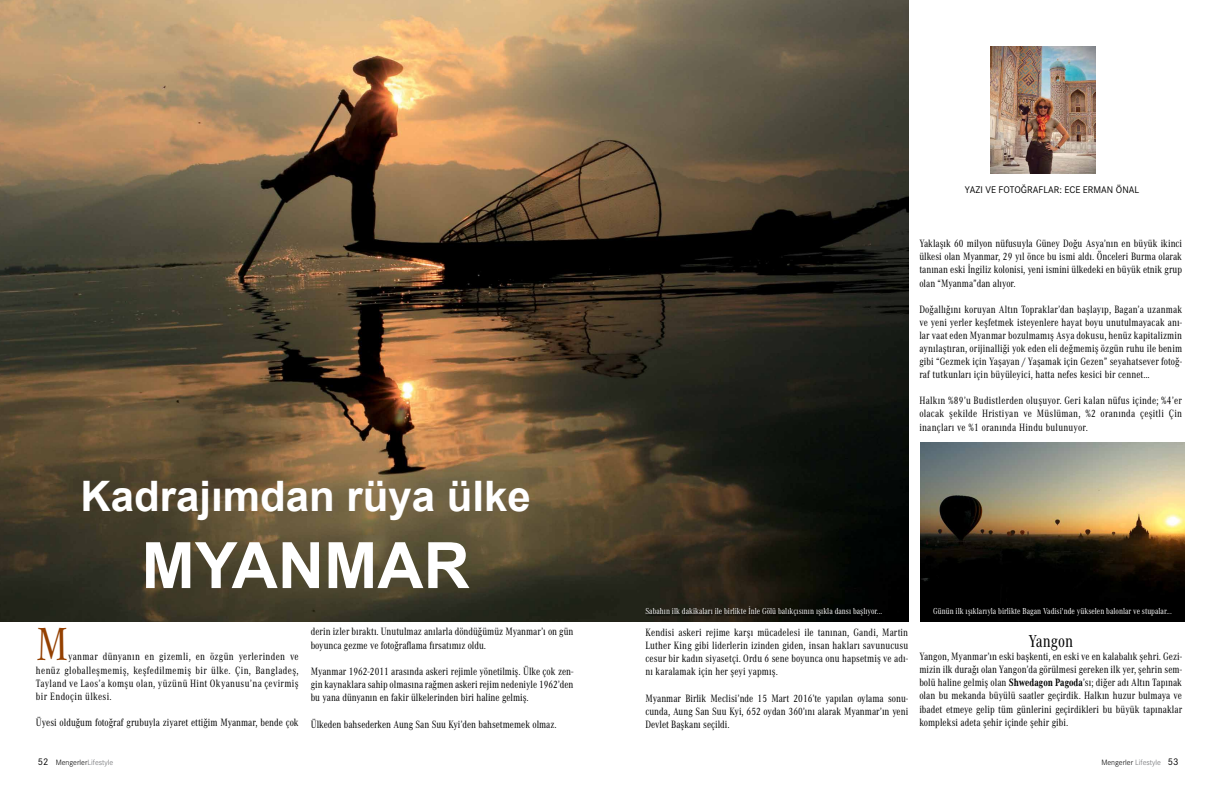
<style>
.page{position:relative;width:1219px;height:794px;background:#fff}
.page>*{position:absolute;margin:0;border:0;box-sizing:border-box;transform-origin:0 0}
.t1{font:700 64px "Arial";color:#fff}
.t2{font:48px "Corporate A Con";color:#944000}
.t3{font:700 42px "Arial";color:#fff}
.t4{font:18px "Corporate A Con";color:#000}
.t5{font:11px/13.2px "Corporate A Con";color:#000;text-align:justify}
.t6{font:500 10px "Corporate S";color:#000}
.t7{font:9px "Corporate A Con";color:#fff}
.t8{font:8px "Corpo S Lig";color:#000}
.s1{font-family:"Corpo S";font-size:10px}
.s2{color:#6d6e71}
.s3{font-weight:700}
</style>
<div class="page">
<img style="left:0;top:0;width:908px;height:621px">
<img style="left:990px;top:47px;width:105px;height:126px">
<img style="left:921px;top:442px;width:263px;height:179px">
<div style="left:646px;top:607px;width:238px;height:11px;background:#000;opacity:.9"></div>
<div style="left:934px;top:608px;width:239px;height:10px;background:#000"></div>
<h3 class="t3" style="left:80px;top:468px;width:452px">Kadrajımdan rüya ülke</h3>
<h1 class="t1" style="left:142px;top:523px;width:330px">MYANMAR</h1>
<p class="t5" style="left:311px;top:625px;width:264px">derin izler bıraktı. Unutulmaz anılarla döndüğümüz Myanmar’ı on gün boyunca gezme ve fotoğraflama fırsatımız oldu.</p>
<p class="t5" style="left:311px;top:665px;width:264px">Myanmar 1962-2011 arasında askeri rejimle yönetilmiş. Ülke çok zen&shy;gin kaynaklara sahip olmasına rağmen askeri rejim nedeniyle 1962’den bu yana dünyanın en fakir ülkelerinden biri haline gelmiş.</p>
<p class="t5" style="left:311px;top:718px;width:247px">Ülkeden bahsederken Aung San Suu Kyi’den bahsetmemek olmaz.</p>
<h2 class="t2" style="left:36px;top:618px;width:34px">M</h2>
<p class="t5" style="left:36px;top:650px;width:264px;text-indent:32px">yanmar dünyanın en gizemli, en özgün yerlerinden ve henüz globalleşmemiş, keşfedilmemiş bir ülke. Çin, Bangladeş, Tayland ve Laos’a komşu olan, yüzünü Hint Okyanusu’na çevirmiş bir Endoçin ülkesi.</p>
<p class="t5" style="left:36px;top:716px;width:264px">Üyesi olduğum fotoğraf grubuyla ziyaret ettiğim Myanmar, bende çok</p>
<p class="t8" style="left:38px;top:758px;width:77px"><span class="s1">52</span> Mengerler<span class="s2">Lifestyle</span></p>
<p class="t6" style="left:965px;top:184px;width:176px">YAZI VE FOTOĞRAFLAR: ECE ERMAN ÖNAL</p>
<p class="t5" style="left:919px;top:237px;width:264px">Yaklaşık 60 milyon nüfusuyla Güney Doğu Asya’nın en büyük ikinci ülkesi olan Myanmar, 29 yıl önce bu ismi aldı. Önceleri Burma olarak tanınan eski İngiliz kolonisi, yeni ismini ülkedeki en büyük etnik grup olan “Myanma”dan alıyor.</p>
<p class="t5" style="left:919px;top:303px;width:264px">Doğallığını koruyan Altın Topraklar’dan başlayıp, Bagan’a uzanmak ve yeni yerler keşfetmek isteyenlere hayat boyu unutulmayacak anı&shy;lar vaat eden Myanmar bozulmamış Asya dokusu, henüz kapitalizmin aynılaştıran, orijinalliği yok eden eli değmemiş özgün ruhu ile benim gibi “Gezmek için Yaşayan / Yaşamak için Gezen” seyahatsever fotoğ&shy;raf tutkunları için büyüleyici, hatta nefes kesici bir cennet…</p>
<p class="t5" style="left:919px;top:394px;width:264px">Halkın %89’u Budistlerden oluşuyor. Geri kalan nüfus içinde; %4’er olacak şekilde Hristiyan ve Müslüman, %2 oranında çeşitli Çin inançları ve %1 oranında Hindu bulunuyor.</p>
<p class="t7" style="left:645px;top:606px;width:238px">Sabahın ilk dakikaları ile birlikte İnle Gölü balıkçısının ışıkla dansı başlıyor...</p>
<p class="t7" style="left:933px;top:606px;width:240px">Günün ilk ışıklarıyla birlikte Bagan Vadisi'nde yükselen balonlar ve stupalar...</p>
<p class="t5" style="left:645px;top:625px;width:264px">Kendisi askeri rejime karşı mücadelesi ile tanınan, Gandi, Martin Luther King gibi liderlerin izinden giden, insan hakları savunucusu cesur bir kadın siyasetçi. Ordu 6 sene boyunca onu hapsetmiş ve adı&shy;nı karalamak için her şeyi yapmış.</p>
<p class="t5" style="left:645px;top:691px;width:264px">Myanmar Birlik Meclisi’nde 15 Mart 2016’te yapılan oylama sonu&shy;cunda, Aung San Suu Kyi, 652 oydan 360’ını alarak Myanmar’ın yeni Devlet Başkanı seçildi.</p>
<h3 class="t4" style="left:1028px;top:631px;width:46px">Yangon</h3>
<p class="t5" style="left:919px;top:649px;width:264px">Yangon, Myanmar’ın eski başkenti, en eski ve en kalabalık şehri. Gezi&shy;mizin ilk durağı olan Yangon’da görülmesi gereken ilk yer, şehrin sem&shy;bolü haline gelmiş olan <span class="s3">Shwedagon Pagoda</span>’sı; diğer adı Altın Tapınak olan bu mekanda büyülü saatler geçirdik. Halkın huzur bulmaya ve ibadet etmeye gelip tüm günlerini geçirdikleri bu büyük tapınaklar kompleksi adeta şehir içinde şehir gibi.</p>
<p class="t8" style="left:1101px;top:758px;width:79px">Mengerler <span class="s2">Lifestyle</span> <span class="s1">53</span></p>
</div>
